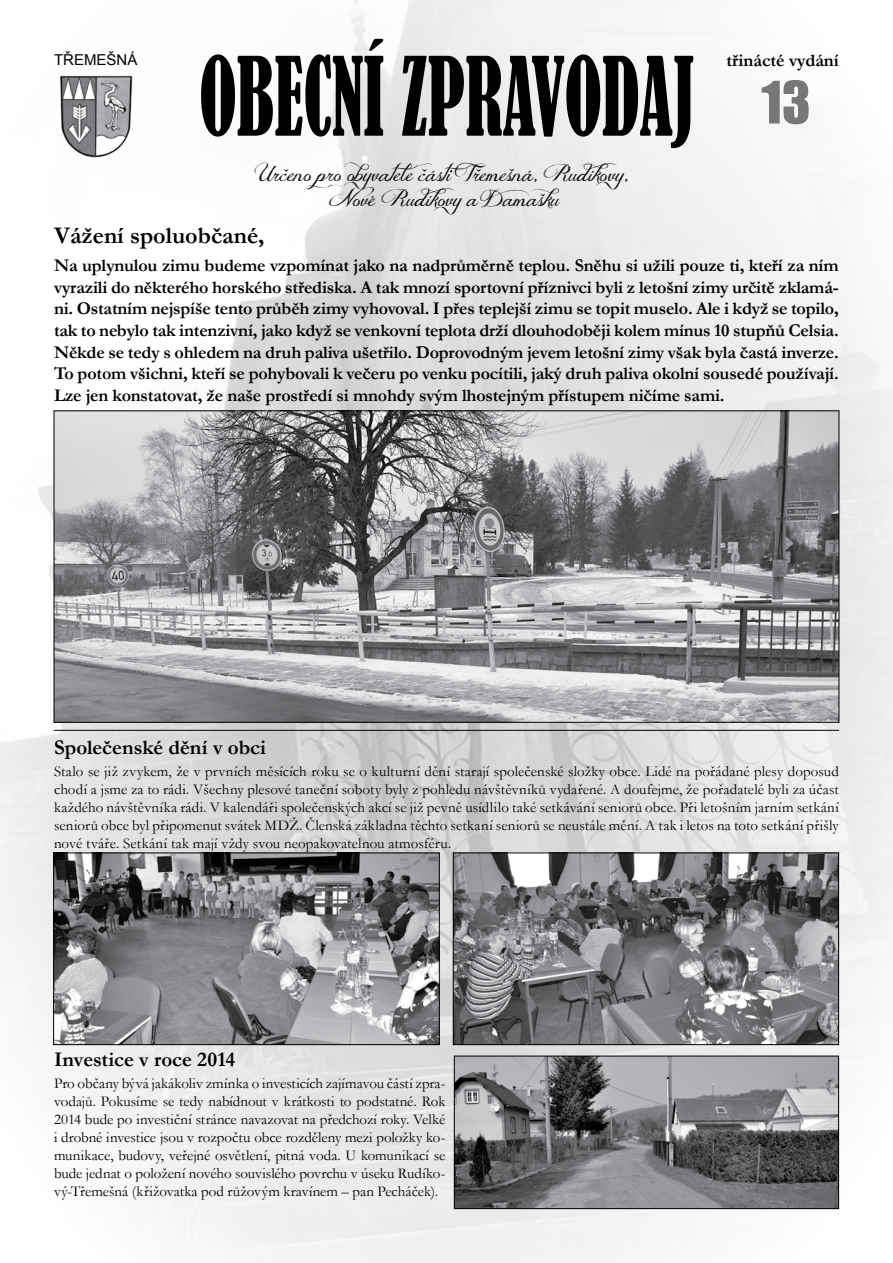
<style>
.page{position:relative;width:893px;height:1263px;background:#fff}
.page>*{position:absolute;margin:0;border:0;box-sizing:border-box;transform-origin:0 0}
.t1{font:condensed 101.4px "Bernard";color:#000;scale:.69 1}
.t2{font:54px "Impact";color:#757779}
.t3{font:700 24px "Garamond";color:#000}
.t4{font:21px/25.2px "Jellyka Delicious Cake";color:#000;text-align:center}
.t5{font:700 21px "Garamond";color:#000}
.t6{font:700 18px/21.6px "Garamond";letter-spacing:-.01em;color:#000;text-align:justify}
.t7{font:15px/18px "Garamond";color:#000;text-align:justify}
.t8{font:15px "Arial";color:#000}
</style>
<div class="page">
<img style="left:0;top:0;width:893px;height:1263px">
<img style="left:54px;top:70px;width:83px;height:93px">
<svg style="left:284px;top:169px;width:5px;height:3px"></svg>
<svg style="left:422px;top:169px;width:5px;height:3px"></svg>
<svg style="left:476px;top:169px;width:5px;height:3px"></svg>
<svg style="left:540px;top:193px;width:6px;height:3px"></svg>
<svg style="left:509px;top:168px;width:6px;height:3px"></svg>
<hr style="left:54px;top:730px;width:785px;height:1px;background:#000">
<img style="left:56px;top:412px;width:781px;height:309px">
<img style="left:55px;top:854px;width:383px;height:189px">
<div style="left:53px;top:852px;width:387px;height:193px;border:1px solid #000"></div>
<img style="left:455px;top:854px;width:382px;height:189px">
<div style="left:453px;top:852px;width:386px;height:193px;border:1px solid #000"></div>
<img style="left:456px;top:1058px;width:381px;height:149px">
<div style="left:454px;top:1056px;width:385px;height:153px;border:1px solid #000"></div>
<p class="t8" style="left:54px;top:50px;width:85px">TŘEMEŠNÁ</p>
<h1 class="t1" style="left:199px;top:38px;width:719px">OBECNÍ ZPRAVODAJ</h1>
<h3 class="t4" style="left:260px;top:162px;width:386px">Urceno pro obyvatele cásti Tremesná, Rudíkovy,<br>Nové Rudíkovya Damasku</h3>
<p class="t6" style="left:727px;top:49px;width:114px">třinácté vydání</p>
<h2 class="t2" style="left:761px;top:60px;width:51px">13</h2>
<h3 class="t3" style="left:54px;top:219px;width:212px">Vážení spoluobčané,</h3>
<p class="t6" style="left:54px;top:255px;width:786px">Na uplynulou zimu budeme vzpomínat jako na nadprůměrně teplou. Sněhu si užili pouze ti, kteří za ním vyrazili do některého horského střediska. A tak mnozí sportovní příznivci byli z letošní zimy určitě zklamá&shy;ni. Ostatním nejspíše tento průběh zimy vyhovoval. I přes teplejší zimu se topit muselo. Ale i když se topilo, tak to nebylo tak intenzivní, jako když se venkovní teplota drží dlouhodoběji kolem mínus 10 stupňů Celsia.<br>Někde se tedy s ohledem na druh paliva ušetřilo. Doprovodným jevem letošní zimy však byla častá inverze.<br>To potom všichni, kteří se pohybovali k večeru po venku pocítili, jaký druh paliva okolní sousedé používají.<br>Lze jen konstatovat, že naše prostředí si mnohdy svým lhostejným přístupem ničíme sami.</p>
<h3 class="t5" style="left:54px;top:733px;width:214px">Společenské dění v obci</h3>
<p class="t7" style="left:54px;top:762px;width:786px">Stalo se již zvykem, že v prvních měsících roku se o kulturní dění starají společenské složky obce. Lidé na pořádané plesy doposud chodí a jsme za to rádi. Všechny plesové taneční soboty byly z pohledu návštěvníků vydařené. A doufejme, že pořadatelé byli za účast každého návštěvníka rádi. V kalendáři společenských akcí se již pevně usídlilo také setkávání seniorů obce. Při letošním jarním setkání seniorů obce byl připomenut svátek MDŽ. Členská základna těchto setkaní seniorů se neustále mění. A tak i letos na toto setkání přišly nové tváře. Setkání tak mají vždy svou neopakovatelnou atmosféru.</p>
<h3 class="t5" style="left:54px;top:1045px;width:183px">Investice v roce 2014</h3>
<p class="t7" style="left:54px;top:1074px;width:393px">Pro občany bývá jakákoliv zmínka o investicích zajímavou částí zpra&shy;vodajů. Pokusíme se tedy nabídnout v krátkosti to podstatné. Rok 2014 bude po investiční stránce navazovat na předchozí roky. Velké i drobné investice jsou v rozpočtu obce rozděleny mezi položky ko&shy;munikace, budovy, veřejné osvětlení, pitná voda. U komunikací se bude jednat o položení nového souvislého povrchu v úseku Rudíko&shy;vý-Třemešná (křižovatka pod růžovým kravínem – pan Pecháček).</p>
</div>
